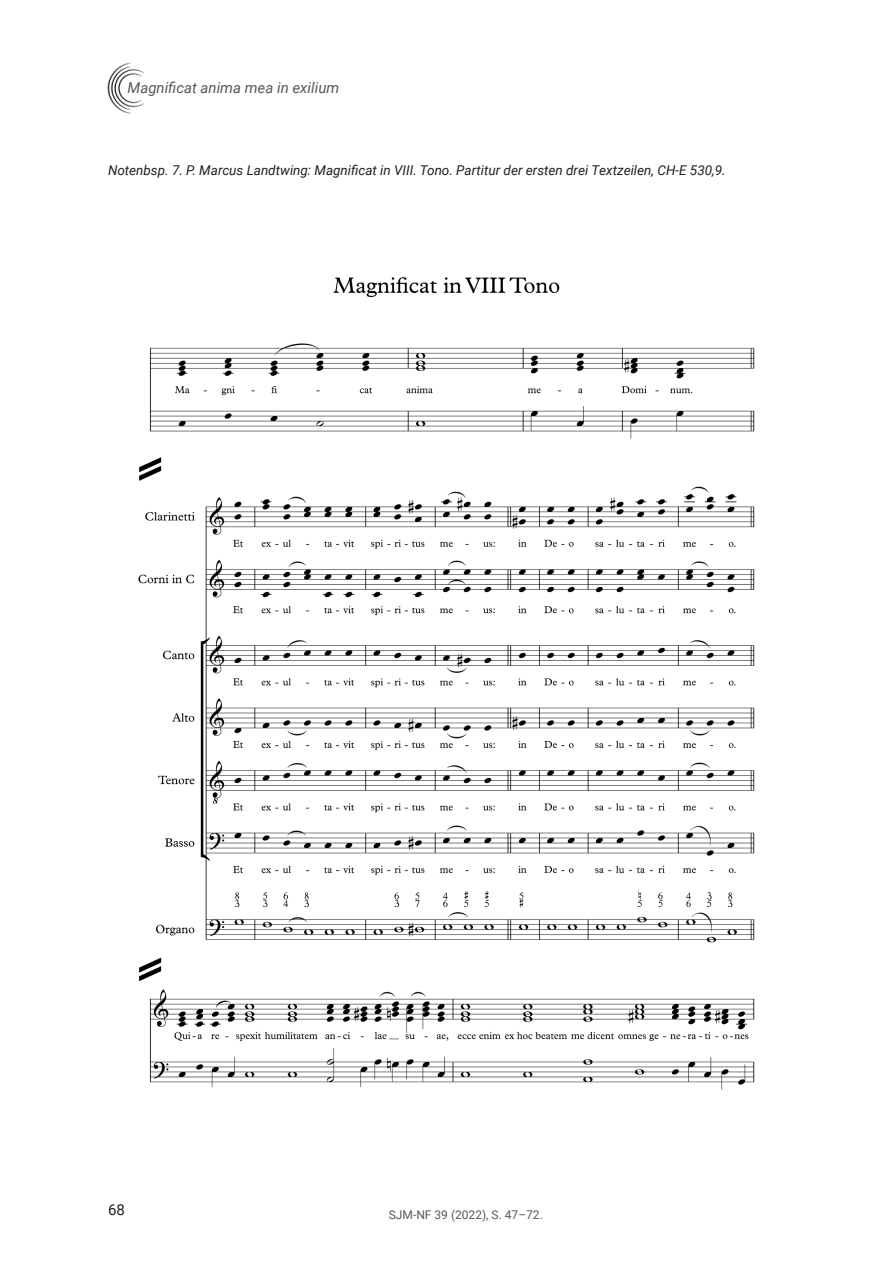
<style>
.page{position:relative;width:893px;height:1272px;background:#fff}
.page>*{position:absolute;margin:0;border:0;box-sizing:border-box;transform-origin:0 0}
.t1{font:italic 15px "Roboto";color:#57585a}
.t2{font:15px "Roboto";color:#231f20}
.Bildlegende{font:italic 13.5px "Roboto";color:#231f20}
.t3{font:12px "Roboto";color:#57585a}
</style>
<div class="page">
<img style="left:107px;top:62px;width:37px;height:52px">
<img style="left:138px;top:277px;width:617px;height:813px">
<p class="t1" style="left:128px;top:77px;width:213px">Magnificat anima mea in exilium</p>
<p class="Bildlegende" style="left:108px;top:160px;width:619px">Notenbsp. 7. P. Marcus Landtwing: Magnificat in VIII. Tono. Partitur der ersten drei Textzeilen, CH-E 530,9.</p>
<p class="t2" style="left:108px;top:1199px;width:18px">68</p>
<p class="t3" style="left:389px;top:1206px;width:155px">SJM-NF 39 (2022), S. 47–72.</p>
</div>
